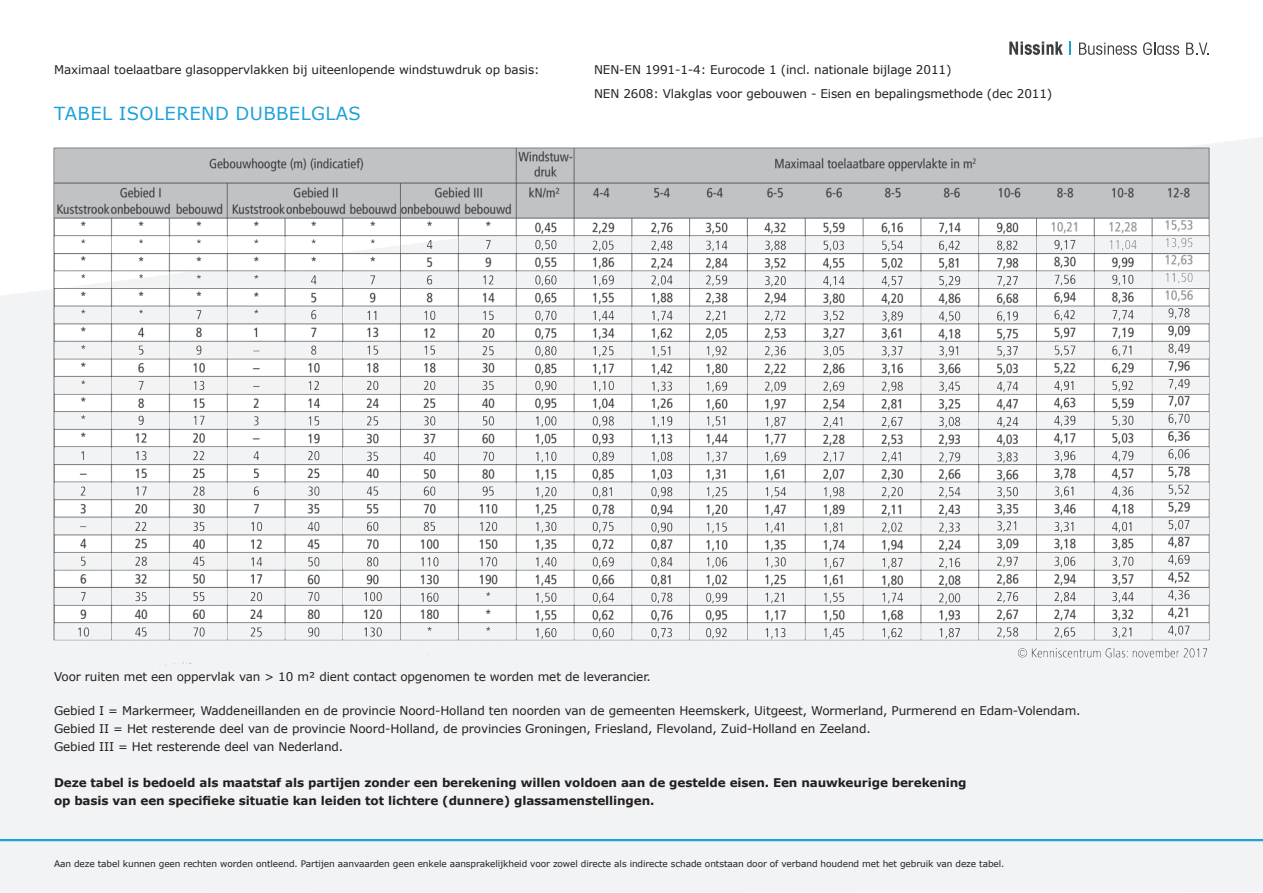
<style>
.page{position:relative;width:1263px;height:893px;background:#fff}
.page>*{position:absolute;margin:0;border:0;box-sizing:border-box;transform-origin:0 0}
.t1{font:18px "Verdana";letter-spacing:.025em;color:#1ea1d9}
.t2{font:12px "Verdana";letter-spacing:-.01em;color:#231f20}
.t3{font:700 12px "Verdana";letter-spacing:-.01em;color:#231f20}
.t4{font:9px "Verdana";letter-spacing:-.01em;color:#231f20}
</style>
<div class="page">
<svg style="left:1009px;top:42px;width:54px;height:13px"></svg>
<svg style="left:1069px;top:41px;width:2px;height:14px"></svg>
<svg style="left:1079px;top:43px;width:58px;height:12px"></svg>
<svg style="left:1143px;top:42px;width:36px;height:13px"></svg>
<svg style="left:1186px;top:43px;width:23px;height:12px"></svg>
<div style="left:0;top:137px;width:1263px;height:756px;background:#f2f3f4"></div>
<hr style="left:0;top:839px;width:1263px;height:2px;background:#1ea1d9">
<img style="left:50px;top:144px;width:1165px;height:522px">
<p class="t2" style="left:54px;top:61px;width:487px">Maximaal toelaatbare glasoppervlakken bij uiteenlopende windstuwdruk op basis:</p>
<p class="t2" style="left:594px;top:61px;width:359px">NEN-EN 1991-1-4: Eurocode 1 (incl. nationale bijlage 2011)</p>
<p class="t2" style="left:594px;top:85px;width:460px">NEN 2608: Vlakglas voor gebouwen - Eisen en bepalingsmethode (dec 2011)</p>
<p class="t1" style="left:54px;top:101px;width:308px">TABEL ISOLEREND DUBBELGLAS</p>
<p class="t2" style="left:54px;top:668px;width:598px">Voor ruiten met een oppervlak van &gt; 10 m² dient contact opgenomen te worden met de leverancier.</p>
<p class="t2" style="left:54px;top:702px;width:1028px">Gebied I = Markermeer, Waddeneillanden en de provincie Noord-Holland ten noorden van de gemeenten Heemskerk, Uitgeest, Wormerland, Purmerend en Edam-Volendam.</p>
<p class="t2" style="left:54px;top:720px;width:818px">Gebied II = Het resterende deel van de provincie Noord-Holland, de provincies Groningen, Friesland, Flevoland, Zuid-Holland en Zeeland.</p>
<p class="t2" style="left:54px;top:738px;width:291px">Gebied III = Het resterende deel van Nederland.</p>
<p class="t3" style="left:54px;top:774px;width:914px">Deze tabel is bedoeld als maatstaf als partijen zonder een berekening willen voldoen aan de gestelde eisen. Een nauwkeurige berekening</p>
<p class="t3" style="left:54px;top:792px;width:602px">op basis van een specifieke situatie kan leiden tot lichtere (dunnere) glassamenstellingen.</p>
<p class="t4" style="left:54px;top:858px;width:952px">Aan deze tabel kunnen geen rechten worden ontleend. Partijen aanvaarden geen enkele aansprakelijkheid voor zowel directe als indirecte schade ontstaan door of verband houdend met het gebruik van deze tabel.</p>
</div>
